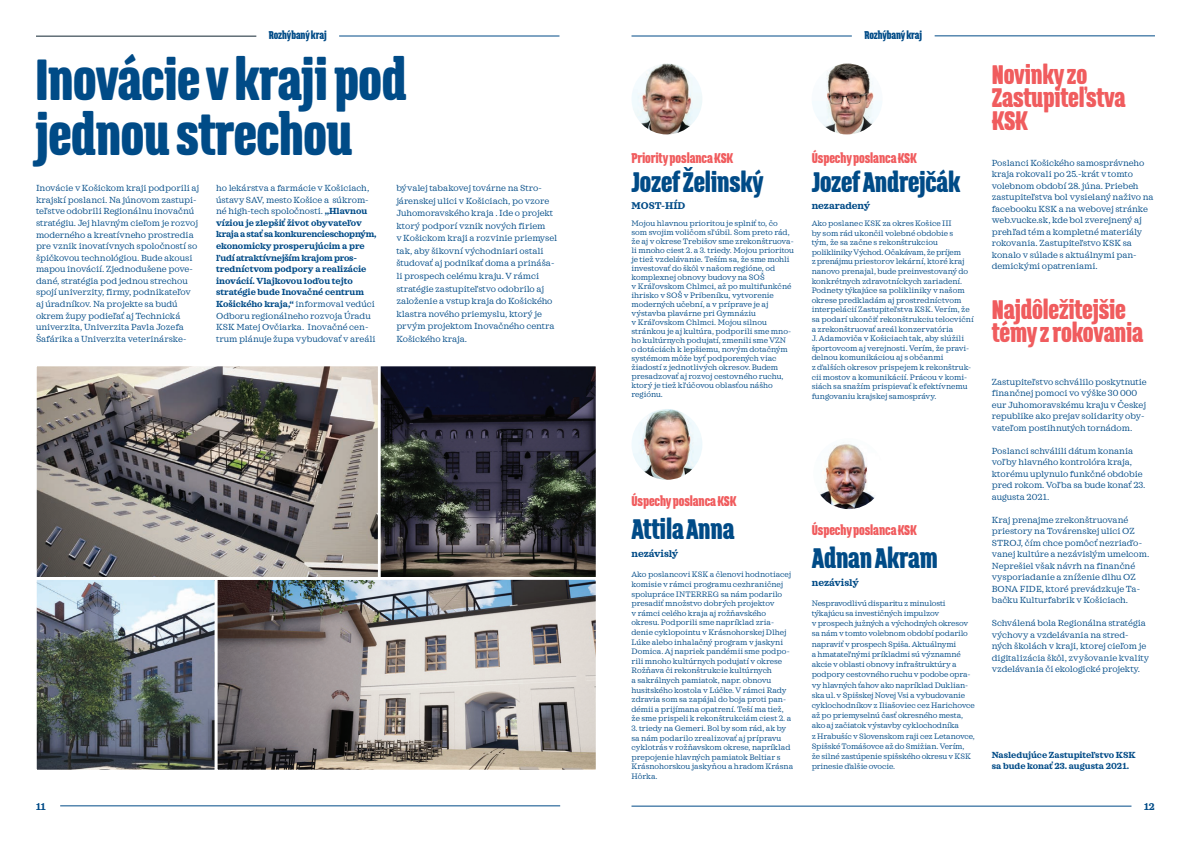
<style>
.page{position:relative;width:1191px;height:842px;background:#fff}
.page>*{position:absolute;margin:0;border:0;box-sizing:border-box;transform-origin:0 0}
.t1{font:900 51.2px/55px "Triump";letter-spacing:-.01em;color:#004b87;scale:.8 1}
.t2{font:900 25px "Triump";letter-spacing:-.01em;color:#004b87;scale:.8 1}
.t3{font:900 23.8px/23px "Triump";letter-spacing:-.01em;color:#f05c5e;scale:.8 1}
.t4{font:900 12.5px "Triump";letter-spacing:-.01em;color:#f05c5e;scale:.8 1}
.t5{font:700 10px "Sagona";color:#004b87}
.t6{font:900 10px "Triump";letter-spacing:-.01em;color:#004b87;scale:.8 1}
.t7{font:9px/11.5px "Sagona";color:#004b87}
.t8{font:700 9px/11.6px "Sagona";letter-spacing:-.005em;color:#004b87}
.t9{font:8px/9.6px "Sagona";color:#004b87}
.s1{font-weight:400}
</style>
<div class="page">
<hr style="left:60px;top:806px;width:500px;height:1px;background:#004b87">
<hr style="left:631px;top:806px;width:500px;height:1px;background:#004b87">
<hr style="left:631px;top:36px;width:221px;height:1px;background:#004b87">
<hr style="left:934px;top:36px;width:221px;height:1px;background:#004b87">
<hr style="left:36px;top:36px;width:220px;height:1px;background:#122632">
<hr style="left:339px;top:36px;width:220px;height:1px;background:#004b87">
<img style="left:631px;top:64px;width:71px;height:70px;border-radius:35px">
<img style="left:813px;top:438px;width:71px;height:71px;border-radius:35px">
<img style="left:631px;top:409px;width:71px;height:71px;border-radius:35px">
<img style="left:811px;top:64px;width:71px;height:70px;border-radius:35px">
<img style="left:38px;top:581px;width:556px;height:187px">
<div style="left:34px;top:577px;width:184px;height:195px;border:3px solid #fff"></div>
<img style="left:381px;top:367px;width:213px;height:209px">
<div style="left:329px;top:363px;width:269px;height:217px;border:3px solid #fff"></div>
<div style="left:215px;top:577px;width:383px;height:195px;border:3px solid #fff"></div>
<img style="left:38px;top:367px;width:339px;height:209px">
<div style="left:34px;top:363px;width:347px;height:217px;border:3px solid #fff"></div>
<p class="t6" style="left:269px;top:28px;width:74px">Rozhýbaný kraj</p>
<p class="t6" style="left:864px;top:28px;width:74px">Rozhýbaný kraj</p>
<h1 class="t1" style="left:35px;top:50px;width:465px">Inovácie v kraji pod jednou strechou</h1>
<p class="t7" style="left:36px;top:182px;width:165px">Inovácie v Košickom kraji podporili aj krajskí poslanci. Na júnovom zastupi&shy;teľstve odobrili Regionálnu inovačnú stratégiu. Jej hlavným cieľom je rozvoj moderného a kreatívneho prostredia pre vznik inovatívnych spoločností so špičkovou technológiou. Bude akousi mapou inovácií. Zjednodušene pove&shy;dané, stratégia pod jednou strechou spojí univerzity, firmy, podnikateľov aj úradníkov. Na projekte sa budú okrem župy podieľať aj Technická univerzita, Univerzita Pavla Jozefa Šafárika a Univerzita veterinárske-</p>
<p class="t8" style="left:216px;top:182px;width:162px"><span class="s1">ho lekárstva a farmácie v Košiciach, ústavy SAV, mesto Košice a súkrom&shy;né high-tech spoločnosti.</span> „Hlavnou víziou je zlepšiť život obyvateľov kraja a stať sa konkurencieschopným, ekonomicky prosperujúcim a pre<br>ľ udí atraktívnejším krajom pros&shy;tredníctvom podpory a realizácie inovácií. Vlajkovou loďou tejto stratégie bude Inovačné centrum Košického kraja,“ <span class="s1">informoval vedúci Odboru regionálneho rozvoja Úradu KSK Matej Ovčiarka. Inovačné cen&shy;trum plánuje župa vybudovať v areáli</span></p>
<p class="t7" style="left:396px;top:182px;width:162px;line-height:12.6px">bývalej tabakovej továrne na Stro&shy;járenskej ulici v Košiciach, po vzore Juhomoravského kraja . Ide o projekt ktorý podporí vznik nových firiem<br>v Košickom kraji a rozvinie priemysel tak, aby šikovní východniari ostali študovať aj podnikať doma a prináša&shy;li prospech celému kraju. V rámci stratégie zastupiteľstvo odobrilo aj založenie a vstup kraja do Košického klastra nového priemyslu, ktorý je prvým projektom Inovačného centra Košického kraja.</p>
<h3 class="t4" style="left:631px;top:149px;width:129px">Priority poslanca KSK</h3>
<h2 class="t2" style="left:631px;top:164px;width:167px">Jozef Želinský</h2>
<p class="t5" style="left:631px;top:199px;width:56px">MOST-HÍD</p>
<p class="t9" style="left:631px;top:219px;width:164px;line-height:9px">Mojou hlavnou prioritou je splniť to, čo som svojim voličom sľ úbil. Som preto rád, že aj v okrese Trebišov sme zrekonštruova&shy;li mnoho ciest 2. a 3. triedy. Mojou prioritou je tiež vzdelávanie. Teším sa, že sme mohli investovať do škôl v našom regióne, od komplexnej obnovy budovy na SOŠ<br>v Kráľovskom Chlmci, až po multifunkčné ihrisko v SOŠ v Pribeníku, vytvorenie moderných učební, a v príprave je aj výstavba plavárne pri Gymnáziu<br>v Kráľovskom Chlmci. Mojou silnou stránkou je aj kultúra, podporili sme mno&shy;ho kultúrnych podujatí, zmenili sme VZN<br>o dotáciách k lepšiemu, novým dotačným systémom môže byť podporených viac žiadostí z jednotlivých okresov. Budem presadzovať aj rozvoj cestovného ruchu, ktorý je tiež kľ účovou oblasťou nášho regiónu.</p>
<h3 class="t4" style="left:812px;top:149px;width:133px">Úspechy poslanca KSK</h3>
<h2 class="t2" style="left:811px;top:164px;width:187px">Jozef Andrejčák</h2>
<p class="t9" style="left:811px;top:219px;width:163px">Ako poslanec KSK za okres Košice III<br>by som rád ukončil volebné obdobie s<br>tým, že sa začne s rekonštrukciou polikliniky Východ. Očakávam, že príjem<br>z prenájmu priestorov lekární, ktoré kraj nanovo prenajal, bude preinvestovaný do konkrétnych zdravotníckych zariadení.<br>Podnety týkajúce sa polikliniky v našom okrese predkladám aj prostredníctvom interpelácií Zastupiteľstva KSK. Verím, že sa podarí ukončiť rekonštrukciu telocviční a zrekonštruovať areál konzervatória<br>J. Adamoviča v Košiciach tak, aby slúžili športovcom aj verejnosti. Verím, že pravi&shy;delnou komunikáciou aj s občanmi<br>z ďalších okresov prispejem k rekonštruk&shy;cii mostov a komunikácií. Prácou v komi&shy;siách sa snažím prispievať k efektívnemu fungovaniu krajskej samosprávy.</p>
<p class="t5" style="left:811px;top:199px;width:60px">nezaradený</p>
<h3 class="t4" style="left:631px;top:492px;width:133px">Úspechy poslanca KSK</h3>
<h2 class="t2" style="left:631px;top:511px;width:130px">Attila Anna</h2>
<p class="t5" style="left:631px;top:547px;width:48px">nezávislý</p>
<p class="t9" style="left:631px;top:570px;width:161px">Ako poslancovi KSK a členovi hodnotiacej komisie v rámci programu cezhraničnej spolupráce INTERREG sa nám podarilo presadiť množstvo dobrých projektov<br>v rámci celého kraja aj rožňavského okresu. Podporili sme napríklad zria&shy;denie cyklopointu v Krásnohorskej Dlhej Lúke alebo inhalačný program v jaskyni Domica. Aj napriek pandémii sme podpo&shy;rili mnoho kultúrnych podujatí v okrese Rožňava či rekonštrukcie kultúrnych<br>a sakrálnych pamiatok, napr. obnovu husitského kostola v Lúčke. V rámci Rady zdravia som sa zapájal do boja proti pan&shy;démii a prijímana opatrení. Teší ma tiež, že sme prispeli k rekonštrukciám ciest 2. a</p>
<p class="t9" style="left:631px;top:723px;width:163px">3. triedy na Gemeri. Bol by som rád, ak by sa nám podarilo zrealizovať aj prípravu cyklotrás v rožňavskom okrese, napríklad prepojenie hlavných pamiatok Beltiar s Krásnohorskou jaskyňou a hradom Krásna Hôrka.</p>
<h3 class="t4" style="left:812px;top:521px;width:133px">Úspechy poslanca KSK</h3>
<h2 class="t2" style="left:812px;top:540px;width:159px">Adnan Akram</h2>
<p class="t5" style="left:812px;top:577px;width:48px">nezávislý</p>
<p class="t9" style="left:811px;top:598px;width:164px;line-height:10.2px">Nespravodlivú disparitu z minulosti týkajúcu sa investičných impulzov<br>v prospech južných a východných okresov sa nám v tomto volebnom období podarilo napraviť v prospech Spiša. Aktuálnymi<br>a hmatateľnými príkladmi sú významné akcie v oblasti obnovy infraštruktúry a podpory cestovného ruchu v podobe opra&shy;vy hlavných ťahov ako napríklad Duklian&shy;ska ul. v Spišskej Novej Vsi a vybudovanie cyklochodníkov z Iliašoviec cez Harichovce až po priemyselnú časť okresného mesta, ako aj začiatok výstavby cyklochodníka<br>z Hrabušíc v Slovenskom raji cez Letanovce, Spišské Tomášovce až do Smižian. Verím, že silné zastúpenie spišského okresu v KSK prinesie ďalšie ovocie.</p>
<h3 class="t3" style="left:991px;top:62px;width:169px">Novinky zo<br>Zastupiteľstva<br>KSK</h3>
<p class="t7" style="left:991px;top:157px;width:163px">Poslanci Košického samosprávneho kraja rokovali po 25.-krát v tomto volebnom období 28. júna. Priebeh zastupiteľstva bol vysielaný naživo na facebooku KSK a na webovej stránke web.vucke.sk, kde bol zverejnený aj prehľad tém a kompletné materiály rokovania. Zastupiteľstvo KSK sa konalo v súlade s aktuálnymi pan&shy;demickými opatreniami.</p>
<h3 class="t3" style="left:991px;top:297px;width:191px">Najdôležitejšie témy z rokovania</h3>
<p class="t7" style="left:991px;top:376px;width:156px">Zastupiteľstvo schválilo poskytnutie finančnej pomoci vo výške 30 000 eur Juhomoravskému kraju v Českej republike ako prejav solidarity oby&shy;vateľom postihnutých tornádom.</p>
<p class="t7" style="left:991px;top:445px;width:155px">Poslanci schválili dátum konania voľ by hlavného kontrolóra kraja, ktorému uplynulo funkčné obdobie pred rokom. Voľ ba sa bude konať 23. augusta 2021.</p>
<p class="t7" style="left:991px;top:514px;width:159px">Kraj prenajme zrekonštruované priestory na Továrenskej ulici OZ STROJ, čím chce pomôcť nezriaďo&shy;vanej kultúre a nezávislým umelcom.<br>Neprešiel však návrh na finančné vysporiadanie a zníženie dlhu OZ BONA FIDE, ktoré prevádzkuje Ta&shy;bačku Kulturfabrik v Košiciach.</p>
<p class="t7" style="left:991px;top:617px;width:159px">Schválená bola Regionálna stratégia výchovy a vzdelávania na stred&shy;ných školách v kraji, ktorej cieľom je digitalizácia škôl, zvyšovanie kvality vzdelávania či ekologické projekty.</p>
<p class="t8" style="left:991px;top:750px;width:145px;line-height:11px">Nasledujúce Zastupiteľstvo KSK sa bude konať 23. augusta 2021.</p>
<p class="t5" style="left:36px;top:800px;width:11px">11</p>
<p class="t5" style="left:1144px;top:800px;width:12px">12</p>
</div>
